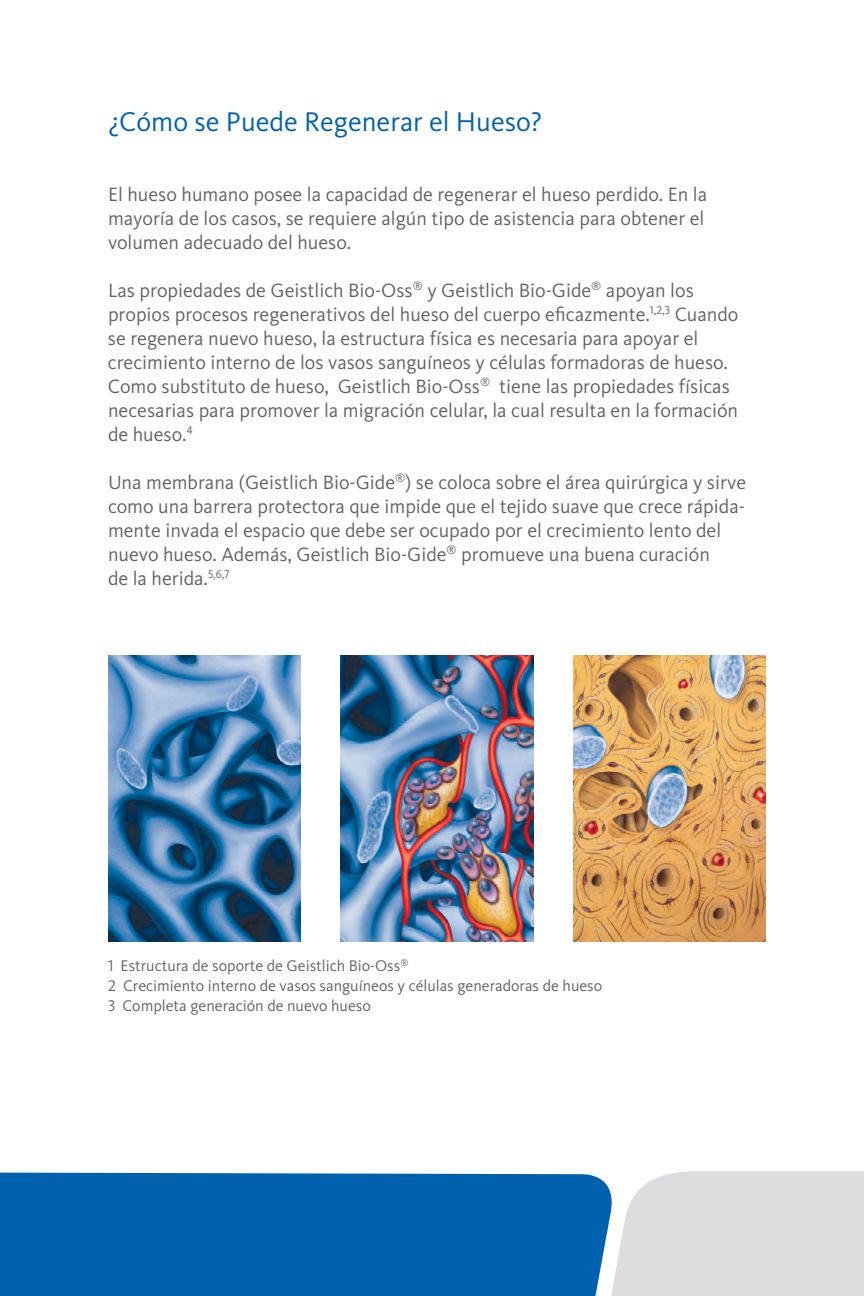
<style>
.page{position:relative;width:864px;height:1296px;background:#fff}
.page>*{position:absolute;margin:0;border:0;box-sizing:border-box;transform-origin:0 0}
.t1{font:28px "Kievit OT";color:#0061af}
.t2{font:20px/24px "Kievit OT";color:#636466}
.t3{font:16px/20px "Kievit OT";color:#636466}
</style>
<div class="page">
<div style="left:0;top:1172px;width:604px;height:124px;background:#0061af"></div>
<svg style="left:604px;top:1171px;width:260px;height:125px;background:#dcdee0"></svg>
<img style="left:108px;top:656px;width:193px;height:285px">
<img style="left:341px;top:656px;width:192px;height:285px">
<img style="left:573px;top:656px;width:193px;height:285px">
<h1 class="t1" style="left:108px;top:105px;width:436px">¿Cómo se Puede Regenerar el Hueso?</h1>
<p class="t2" style="left:108px;top:182px;width:601px">El hueso humano posee la capacidad de regenerar el hueso perdido. En la mayoría de los casos, se requiere algún tipo de asistencia para obtener el volumen adecuado del hueso.</p>
<p class="t2" style="left:108px;top:278px;width:632px">Las propiedades de Geistlich Bio-Oss<sup>®</sup> y Geistlich Bio-Gide<sup>®</sup> apoyan los propios procesos regenerativos del hueso del cuerpo eficazmente.<sup>1,2,3</sup> Cuando se regenera nuevo hueso, la estructura física es necesaria para apoyar el crecimiento interno de los vasos sanguíneos y células formadoras de hueso.<br>Como substituto de hueso, Geistlich Bio-Oss<sup>®</sup> tiene las propiedades físicas necesarias para promover la migración celular, la cual resulta en la formación de hueso.<sup>4</sup></p>
<p class="t2" style="left:108px;top:470px;width:640px">Una membrana (Geistlich Bio-Gide<sup>®</sup>) se coloca sobre el área quirúrgica y sirve como una barrera protectora que impide que el tejido suave que crece rápida&shy;mente invada el espacio que debe ser ocupado por el crecimiento lento del nuevo hueso. Además, Geistlich Bio-Gide<sup>®</sup> promueve una buena curación<br>de la herida.<sup>5,6,7</sup></p>
<p class="t3" style="left:108px;top:956px;width:496px">1 Estructura de soporte de Geistlich Bio-Oss<sup>®<br></sup>2 Crecimiento interno de vasos sanguíneos y células generadoras de hueso<br>3 Completa generación de nuevo hueso</p>
</div>
